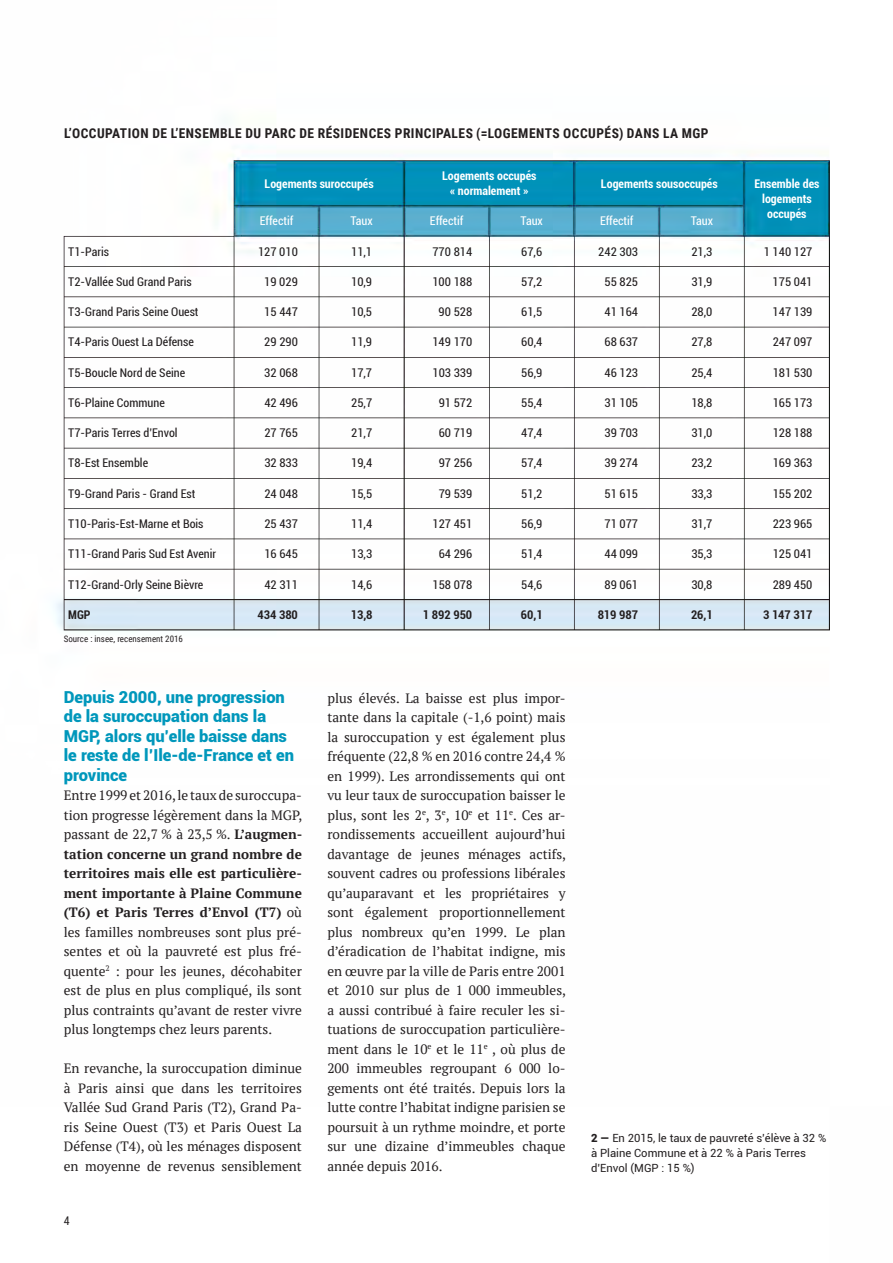
<style>
.page{position:relative;width:893px;height:1263px;background:#fff}
.page>*{position:absolute;margin:0;border:0;box-sizing:border-box;transform-origin:0 0}
.t1{font:900 16.5px/19.5px "Roboto";color:#0097bb}
.t2{font:13.5px/19.5px "PT Serif";color:#231f20;text-align:justify}
.t3{font:700 13.5px "Roboto Condensed";letter-spacing:.035em;color:#231f20}
.t4{font:condensed 12px "Roboto";color:#231f20}
.t5{font:700 condensed 12px/15px "Roboto";color:#fff;text-align:center}
.t6{font:700 condensed 12px "Roboto";color:#231f20}
.t7{font:condensed 12px "Roboto";color:#fff}
.t8{font:12px "Roboto Condensed";color:#231f20}
.t9{font:11.25px/15px "Roboto";color:#231f20}
.t10{font:9px "Roboto Condensed";color:#231f20}
.s1{font-weight:700}
.s2{font-weight:900}
</style>
<div class="page">
<img style="left:54px;top:158px;width:776px;height:473px">
<p class="t3" style="left:64px;top:123px;width:646px">L’OCCUPATION DE L’ENSEMBLE DU PARC DE RÉSIDENCES PRINCIPALES (=LOGEMENTS OCCUPÉS) DANS LA MGP</p>
<p class="t5" style="left:265px;top:175px;width:111px">Logements suroccupés</p>
<p class="t5" style="left:442px;top:168px;width:96px">Logements occupés « normalement »</p>
<p class="t5" style="left:601px;top:175px;width:118px">Logements sousoccupés</p>
<p class="t5" style="left:754px;top:175px;width:67px">Ensemble des logements occupés</p>
<p class="t7" style="left:260px;top:213px;width:35px">Effectif</p>
<p class="t7" style="left:350px;top:213px;width:24px">Taux</p>
<p class="t7" style="left:430px;top:213px;width:35px">Effectif</p>
<p class="t7" style="left:521px;top:213px;width:24px">Taux</p>
<p class="t7" style="left:600px;top:213px;width:35px">Effectif</p>
<p class="t7" style="left:691px;top:213px;width:24px">Taux</p>
<p class="t4" style="left:68px;top:243px;width:42px">T1-Paris</p>
<p class="t4" style="left:258px;top:243px;width:41px">127 010</p>
<p class="t4" style="left:351px;top:243px;width:22px">11,1</p>
<p class="t4" style="left:432px;top:243px;width:41px">770 814</p>
<p class="t4" style="left:521px;top:243px;width:22px">67,6</p>
<p class="t4" style="left:598px;top:243px;width:41px">242 303</p>
<p class="t4" style="left:691px;top:243px;width:23px">21,3</p>
<p class="t4" style="left:764px;top:243px;width:50px">1 140 127</p>
<p class="t4" style="left:68px;top:273px;width:125px">T2-Vallée Sud Grand Paris</p>
<p class="t4" style="left:264px;top:273px;width:35px">19 029</p>
<p class="t4" style="left:351px;top:273px;width:22px">10,9</p>
<p class="t4" style="left:432px;top:273px;width:41px">100 188</p>
<p class="t4" style="left:521px;top:273px;width:22px">57,2</p>
<p class="t4" style="left:604px;top:273px;width:35px">55 825</p>
<p class="t4" style="left:691px;top:273px;width:22px">31,9</p>
<p class="t4" style="left:773px;top:273px;width:41px">175 041</p>
<p class="t4" style="left:68px;top:303px;width:132px">T3-Grand Paris Seine Ouest</p>
<p class="t4" style="left:264px;top:303px;width:35px">15 447</p>
<p class="t4" style="left:351px;top:303px;width:22px">10,5</p>
<p class="t4" style="left:439px;top:303px;width:35px">90 528</p>
<p class="t4" style="left:521px;top:303px;width:22px">61,5</p>
<p class="t4" style="left:604px;top:303px;width:35px">41 164</p>
<p class="t4" style="left:691px;top:303px;width:22px">28,0</p>
<p class="t4" style="left:773px;top:303px;width:41px">147 139</p>
<p class="t4" style="left:68px;top:334px;width:127px">T4-Paris Ouest La Défense</p>
<p class="t4" style="left:264px;top:334px;width:35px">29 290</p>
<p class="t4" style="left:351px;top:334px;width:22px">11,9</p>
<p class="t4" style="left:432px;top:334px;width:41px">149 170</p>
<p class="t4" style="left:521px;top:334px;width:22px">60,4</p>
<p class="t4" style="left:604px;top:334px;width:35px">68 637</p>
<p class="t4" style="left:691px;top:334px;width:22px">27,8</p>
<p class="t4" style="left:773px;top:334px;width:41px">247 097</p>
<p class="t4" style="left:68px;top:364px;width:118px">T5-Boucle Nord de Seine</p>
<p class="t4" style="left:264px;top:364px;width:35px">32 068</p>
<p class="t4" style="left:351px;top:364px;width:22px">17,7</p>
<p class="t4" style="left:432px;top:364px;width:41px">103 339</p>
<p class="t4" style="left:521px;top:364px;width:22px">56,9</p>
<p class="t4" style="left:604px;top:364px;width:35px">46 123</p>
<p class="t4" style="left:691px;top:364px;width:22px">25,4</p>
<p class="t4" style="left:773px;top:364px;width:41px">181 530</p>
<p class="t4" style="left:68px;top:394px;width:98px">T6-Plaine Commune</p>
<p class="t4" style="left:264px;top:394px;width:35px">42 496</p>
<p class="t4" style="left:351px;top:394px;width:22px">25,7</p>
<p class="t4" style="left:439px;top:394px;width:35px">91 572</p>
<p class="t4" style="left:521px;top:394px;width:22px">55,4</p>
<p class="t4" style="left:604px;top:394px;width:35px">31 105</p>
<p class="t4" style="left:691px;top:394px;width:22px">18,8</p>
<p class="t4" style="left:773px;top:394px;width:41px">165 173</p>
<p class="t4" style="left:68px;top:425px;width:111px">T7-Paris Terres d’Envol</p>
<p class="t4" style="left:264px;top:425px;width:35px">27 765</p>
<p class="t4" style="left:351px;top:425px;width:22px">21,7</p>
<p class="t4" style="left:439px;top:425px;width:35px">60 719</p>
<p class="t4" style="left:521px;top:425px;width:22px">47,4</p>
<p class="t4" style="left:604px;top:425px;width:35px">39 703</p>
<p class="t4" style="left:691px;top:425px;width:22px">31,0</p>
<p class="t4" style="left:773px;top:425px;width:41px">128 188</p>
<p class="t4" style="left:68px;top:455px;width:81px">T8-Est Ensemble</p>
<p class="t4" style="left:264px;top:455px;width:35px">32 833</p>
<p class="t4" style="left:351px;top:455px;width:22px">19,4</p>
<p class="t4" style="left:439px;top:455px;width:35px">97 256</p>
<p class="t4" style="left:521px;top:455px;width:22px">57,4</p>
<p class="t4" style="left:604px;top:455px;width:35px">39 274</p>
<p class="t4" style="left:691px;top:455px;width:22px">23,2</p>
<p class="t4" style="left:773px;top:455px;width:41px">169 363</p>
<p class="t4" style="left:68px;top:485px;width:129px">T9-Grand Paris - Grand Est</p>
<p class="t4" style="left:264px;top:485px;width:35px">24 048</p>
<p class="t4" style="left:351px;top:485px;width:22px">15,5</p>
<p class="t4" style="left:439px;top:485px;width:35px">79 539</p>
<p class="t4" style="left:521px;top:485px;width:22px">51,2</p>
<p class="t4" style="left:604px;top:485px;width:35px">51 615</p>
<p class="t4" style="left:691px;top:485px;width:22px">33,3</p>
<p class="t4" style="left:773px;top:485px;width:41px">155 202</p>
<p class="t4" style="left:68px;top:515px;width:137px">T10-Paris-Est-Marne et Bois</p>
<p class="t4" style="left:264px;top:515px;width:35px">25 437</p>
<p class="t4" style="left:351px;top:515px;width:22px">11,4</p>
<p class="t4" style="left:432px;top:515px;width:41px">127 451</p>
<p class="t4" style="left:521px;top:515px;width:22px">56,9</p>
<p class="t4" style="left:604px;top:515px;width:35px">71 077</p>
<p class="t4" style="left:691px;top:515px;width:22px">31,7</p>
<p class="t4" style="left:773px;top:515px;width:41px">223 965</p>
<p class="t4" style="left:68px;top:546px;width:149px">T11-Grand Paris Sud Est Avenir</p>
<p class="t4" style="left:264px;top:546px;width:35px">16 645</p>
<p class="t4" style="left:351px;top:546px;width:23px">13,3</p>
<p class="t4" style="left:439px;top:546px;width:35px">64 296</p>
<p class="t4" style="left:521px;top:546px;width:22px">51,4</p>
<p class="t4" style="left:604px;top:546px;width:35px">44 099</p>
<p class="t4" style="left:691px;top:546px;width:22px">35,3</p>
<p class="t4" style="left:773px;top:546px;width:41px">125 041</p>
<p class="t4" style="left:68px;top:576px;width:137px">T12-Grand-Orly Seine Bièvre</p>
<p class="t4" style="left:264px;top:576px;width:35px">42 311</p>
<p class="t4" style="left:351px;top:576px;width:22px">14,6</p>
<p class="t4" style="left:432px;top:576px;width:41px">158 078</p>
<p class="t4" style="left:521px;top:576px;width:22px">54,6</p>
<p class="t4" style="left:604px;top:576px;width:35px">89 061</p>
<p class="t4" style="left:691px;top:576px;width:22px">30,8</p>
<p class="t4" style="left:773px;top:576px;width:41px">289 450</p>
<p class="t6" style="left:68px;top:606px;width:24px">MGP</p>
<p class="t6" style="left:257px;top:606px;width:42px">434 380</p>
<p class="t6" style="left:351px;top:606px;width:23px">13,8</p>
<p class="t6" style="left:423px;top:606px;width:51px">1 892 950</p>
<p class="t6" style="left:521px;top:606px;width:23px">60,1</p>
<p class="t6" style="left:598px;top:606px;width:42px">819 987</p>
<p class="t6" style="left:691px;top:606px;width:23px">26,1</p>
<p class="t6" style="left:763px;top:606px;width:51px">3 147 317</p>
<p class="t10" style="left:64px;top:632px;width:121px">Source : insee, recensement 2016</p>
<p class="t1" style="left:64px;top:687px;width:232px">Depuis 2000, une progression de la suroccupation dans la<br>MGP, alors qu’elle baisse dans le reste de l’Ile-de-France et en province</p>
<p class="t2" style="left:64px;top:786px;width:240px">Entre 1999 et 2016, le taux de suroccupa&shy;tion progresse légèrement dans la MGP, passant de 22,7 % à 23,5 %. <span class="s1">L’augmen&shy;tation concerne un grand nombre de territoires mais elle est particulière&shy;ment importante à Plaine Commune (T6) et Paris Terres d’Envol (T7)</span> où les familles nombreuses sont plus pré&shy;sentes et où la pauvreté est plus fré&shy;quente<sup>2</sup> : pour les jeunes, décohabiter est de plus en plus compliqué, ils sont plus contraints qu’avant de rester vivre plus longtemps chez leurs parents.</p>
<p class="t2" style="left:64px;top:1059px;width:240px">En revanche, la suroccupation diminue à Paris ainsi que dans les territoires Vallée Sud Grand Paris (T2), Grand Pa&shy;ris Seine Ouest (T3) et Paris Ouest La Défense (T4), où les ménages disposent en moyenne de revenus sensiblement</p>
<p class="t8" style="left:64px;top:1212px;width:7px">4</p>
<p class="t2" style="left:327px;top:688px;width:240px">plus élevés. La baisse est plus impor&shy;tante dans la capitale (-1,6 point) mais la suroccupation y est également plus fréquente (22,8 % en 2016 contre 24,4 % en 1999). Les arrondissements qui ont vu leur taux de suroccupation baisser le plus, sont les 2<sup>e</sup>, 3<sup>e</sup>, 10<sup>e</sup> et 11<sup>e</sup>. Ces ar&shy;rondissements accueillent aujourd’hui davantage de jeunes ménages actifs, souvent cadres ou professions libérales qu’auparavant et les propriétaires y sont également proportionnellement plus nombreux qu’en 1999. Le plan d’éradication de l’habitat indigne, mis en œuvre par la ville de Paris entre 2001 et 2010 sur plus de 1 000 immeubles, a aussi contribué à faire reculer les si&shy;tuations de suroccupation particulière&shy;ment dans le 10<sup>e</sup> et le 11<sup>e</sup> , où plus de 200 immeubles regroupant 6 000 lo&shy;gements ont été traités. Depuis lors la lutte contre l’habitat indigne parisien se poursuit à un rythme moindre, et porte sur une dizaine d’immeubles chaque année depuis 2016.</p>
<p class="t9" style="left:591px;top:1130px;width:237px"><span class="s2">2 —</span> En 2015, le taux de pauvreté s’élève à 32 % à Plaine Commune et à 22 % à Paris Terres d’Envol (MGP : 15 %)</p>
</div>
